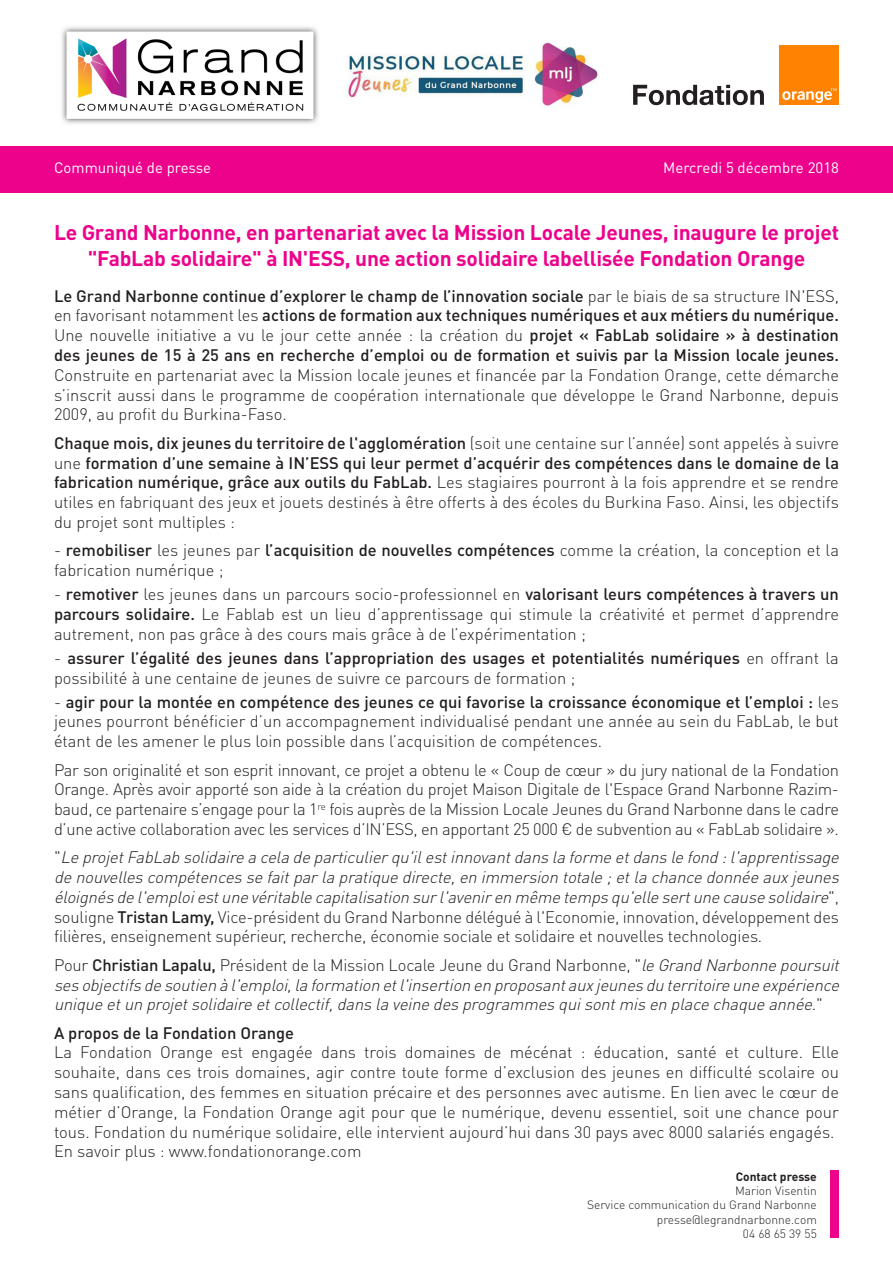
<style>
.page{position:relative;width:893px;height:1263px;background:#fff}
.page>*{position:absolute;margin:0;border:0;box-sizing:border-box;transform-origin:0 0}
.t1{font:700 21px/25.2px "DIN Pro";letter-spacing:-.01em;color:#ed028c;text-align:center}
.t2{font:300 16.5px/19.8px "DIN Pro";color:#231f20;text-align:justify}
.t3{font:italic 300 16.5px/19.8px "DIN Pro";letter-spacing:-.01em;color:#231f20}
.t4{font:500 16.5px/19.8px "DIN Pro";color:#231f20}
.t5{font:15px "DIN Pro";color:#fff}
.t6{font:300 12px "DIN Pro";color:#231f20}
.t7{font:700 12px "DIN Pro";color:#231f20}
.s1{font-weight:500}
.s2{font-weight:300}
.s3{font-style:normal}
.s4{font-weight:500;font-style:normal}
</style>
<div class="page">
<div style="left:0;top:146px;width:893px;height:47px;background:#ed028c"></div>
<div style="left:831px;top:1170px;width:8px;height:68px;background:#ed028c"></div>
<img style="left:62px;top:27px;width:256px;height:97px">
<img style="left:344px;top:41px;width:254px;height:67px">
<div style="left:779px;top:45px;width:60px;height:60px;background:#ff8200"></div>
<svg style="left:782px;top:88px;width:54px;height:15px"></svg>
<svg style="left:633px;top:85px;width:131px;height:20px"></svg>
<p class="t5" style="left:54px;top:158px;width:159px">Communiqué de presse</p>
<p class="t5" style="left:663px;top:158px;width:177px">Mercredi 5 décembre 2018</p>
<p class="t1" style="left:54px;top:219px;width:787px">Le Grand Narbonne, en partenariat avec la Mission Locale Jeunes, inaugure le projet "FabLab solidaire" à IN'ESS, une action solidaire labellisée Fondation Orange</p>
<p class="t2" style="left:54px;top:285px;width:787px"><span class="s1">Le Grand Narbonne continue d’explorer le champ de l’innovation sociale</span> par le biais de sa structure IN'ESS, en favorisant notamment les <span class="s1">actions de formation aux techniques numériques et aux métiers du numérique.<br></span>Une nouvelle initiative a vu le jour cette année : la création du <span class="s1">projet « FabLab solidaire » à destination des jeunes de 15 à 25 ans en recherche d’emploi ou de formation et suivis par la Mission locale jeunes.<br></span>Construite en partenariat avec la Mission locale jeunes et financée par la Fondation Orange, cette démarche s’inscrit aussi dans le programme de coopération internationale que développe le Grand Narbonne, depuis 2009, au profit du Burkina-Faso.</p>
<p class="t2" style="left:54px;top:432px;width:787px"><span class="s1">Chaque mois, dix jeunes du territoire de l'agglomération</span> (soit une centaine sur l’année) sont appelés à suivre une <span class="s1">formation d’une semaine à IN’ESS qui leur permet d’acquérir des compétences dans le domaine de la fabrication numérique, grâce aux outils du FabLab.</span> Les stagiaires pourront à la fois apprendre et se rendre utiles en fabriquant des jeux et jouets destinés à être offerts à des écoles du Burkina Faso. Ainsi, les objectifs du projet sont multiples :</p>
<p class="t2" style="left:54px;top:540px;width:786px">- <span class="s1">remobiliser</span> les jeunes par <span class="s1">l’acquisition de nouvelles compétences</span> comme la création, la conception et la fabrication numérique ;</p>
<p class="t2" style="left:54px;top:583px;width:786px">- <span class="s1">remotiver</span> les jeunes dans un parcours socio-professionnel en <span class="s1">valorisant leurs compétences à travers un parcours solidaire.</span> Le Fablab est un lieu d’apprentissage qui stimule la créativité et permet d’apprendre autrement, non pas grâce à des cours mais grâce à de l’expérimentation ;</p>
<p class="t4" style="left:54px;top:647px;width:786px"><span class="s2">-</span> assurer l’égalité des jeunes dans l’appropriation des usages et potentialités numériques <span class="s2">en offrant la possibilité à une centaine de jeunes de suivre ce parcours de formation ;</span></p>
<p class="t2" style="left:54px;top:691px;width:786px">- <span class="s1">agir pour la montée en compétence des jeunes ce qui favorise la croissance économique et l’emploi :</span> les jeunes pourront bénéficier d’un accompagnement individualisé pendant une année au sein du FabLab, le but étant de les amener le plus loin possible dans l’acquisition de compétences.</p>
<p class="t2" style="left:54px;top:759px;width:786px">Par son originalité et son esprit innovant, ce projet a obtenu le « Coup de cœur » du jury national de la Fondation Orange. Après avoir apporté son aide à la création du projet Maison Digitale de l'Espace Grand Narbonne Razim&shy;baud, ce partenaire s’engage pour la 1<sup>re</sup> fois auprès de la Mission Locale Jeunes du Grand Narbonne dans le cadre d’une active collaboration avec les services d’IN’ESS, en apportant 25 000 € de subvention au « FabLab solidaire ».</p>
<p class="t3" style="left:54px;top:847px;width:791px"><span class="s3">"</span> LeprojetFabLab solidaireaceladeparticulierqu'ilestinnovantdanslaformeetdanslefond :l'apprentissage denouvellescompétencessefaitparlapratiquedirecte,en immersion totale;etlachancedonnéeauxjeunes éloignésdel'emploiestunevéritablecapitalisation surl'aveniren mêmetempsqu'ellesertunecausesolidaire<span class="s3">" , souligne</span> <span class="s4">Tristan Lamy,</span> <span class="s3">Vice-président du Grand Narbonne délégué à l'Economie, innovation, développement des filières, enseignement supérieur, recherche, économie sociale et solidaire et nouvelles technologies.</span></p>
<p class="t3" style="left:54px;top:954px;width:791px;text-align:justify"><span class="s3">Pour</span> <span class="s4">Christian Lapalu,</span> <span class="s3">Président de la Mission Locale Jeune du Grand Narbonne, "</span>leGrand Narbonnepoursuit sesobjectifsdesoutien àl'emploi,laformation etl'insertion en proposantauxjeunesdu territoireuneexpérience uniqueetun projetsolidaireetcollectif,danslaveinedesprogrammesquisontmisen placechaqueannée.<span class="s3">"</span></p>
<p class="t4" style="left:54px;top:1022px;width:242px">A propos de la Fondation Orange</p>
<p class="t2" style="left:54px;top:1042px;width:786px">La Fondation Orange est engagée dans trois domaines de mécénat : éducation, santé et culture. Elle souhaite, dans ces trois domaines, agir contre toute forme d’exclusion des jeunes en difficulté scolaire ou sans qualification, des femmes en situation précaire et des personnes avec autisme. En lien avec le cœur de métier d’Orange, la Fondation Orange agit pour que le numérique, devenu essentiel, soit une chance pour tous. Fondation du numérique solidaire, elle intervient aujourd’hui dans 30 pays avec 8000 salariés engagés.</p>
<p class="t2" style="left:54px;top:1141px;width:309px">En savoir plus : www.fondationorange.com</p>
<p class="t7" style="left:736px;top:1168px;width:83px">Contact presse</p>
<p class="t6" style="left:735px;top:1182px;width:83px">Marion Visentin</p>
<p class="t6" style="left:587px;top:1197px;width:231px">Service communication du Grand Narbonne</p>
<p class="t6" style="left:657px;top:1211px;width:161px">presse@legrandnarbonne.com</p>
<p class="t6" style="left:743px;top:1226px;width:75px">04 68 65 39 55</p>
</div>
